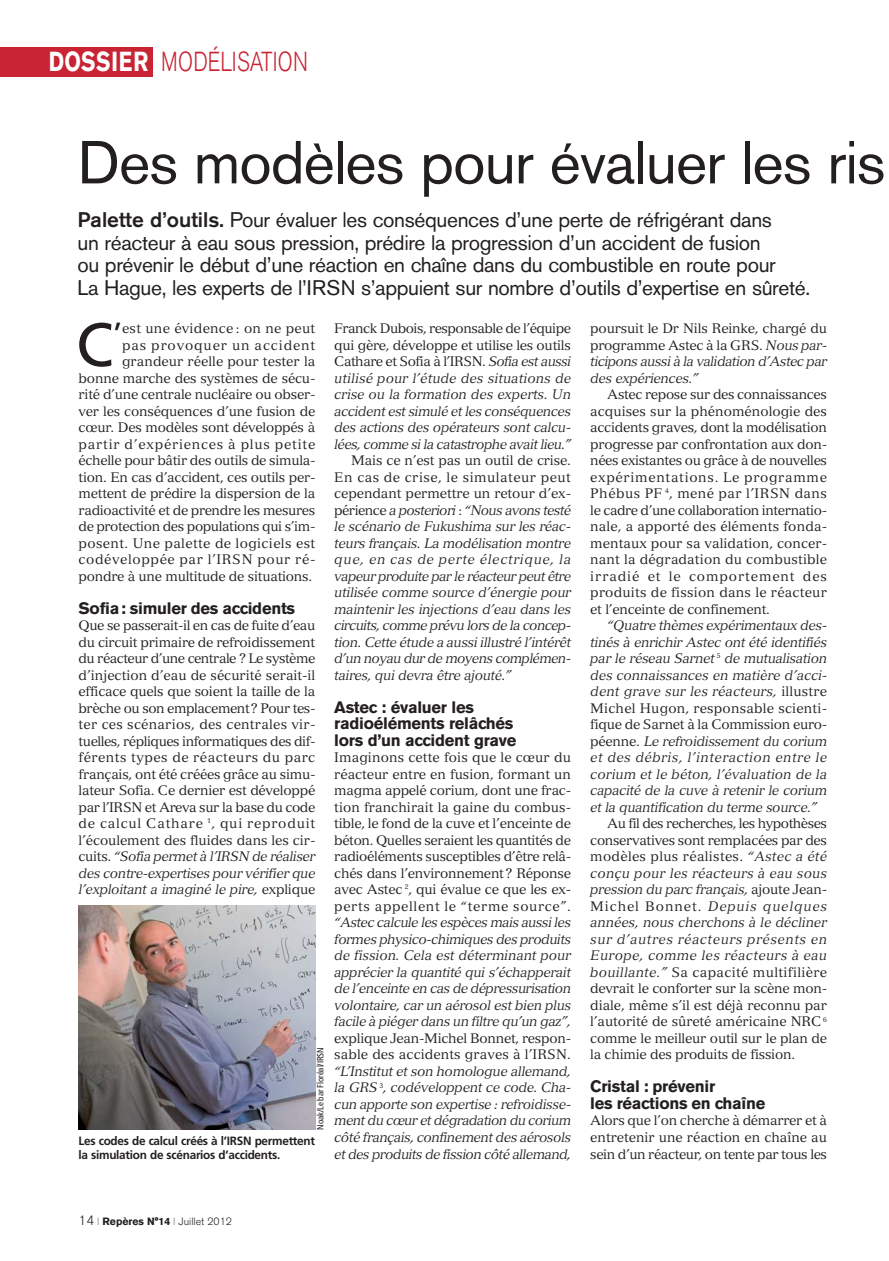
<style>
.page{position:relative;width:889px;height:1261px;background:#fff}
.page>*{position:absolute;margin:0;border:0;box-sizing:border-box;transform-origin:0 0}
.t1{font:61.2px "Frutiger";color:#231f20}
.t2{font:60px "Akzidenz Grotesk BE";letter-spacing:-.015em;color:#231f20}
.t3{font:300 27.3px "Akzidenz Grotesk BE";color:#c92434;scale:.77 1}
.t4{font:21px/22.5px "Akzidenz Grotesk BE";letter-spacing:-.015em;color:#231f20}
.t5{font:700 16.5px/16.5px "Akzidenz Grotesk BE";letter-spacing:-.015em;color:#231f20}
.t6{font:13.5px/16.5px "Versailles";letter-spacing:-.015em;color:#231f20;text-align:justify}
.t7{font:italic 13.5px/16.5px "Versailles";letter-spacing:-.025em;color:#231f20;text-align:justify}
.t8{font:700 12px/13.5px "Frutiger";letter-spacing:-.02em;color:#231f20}
.t9{font:700 10.5px "Akzidenz Grotesk BE";color:#231f20}
.t10{font:condensed 9px "Frutiger";letter-spacing:-.015em;color:#231f20}
.s1{font-weight:700;color:#fff}
.s2{font-weight:500}
.s3{font-style:normal}
.s4{font-style:italic}
.s5{font-weight:300;font-size:13.5px}
.s6{font-weight:300;color:#808285}
.s7{font-weight:300}
</style>
<div class="page">
<img style="left:79px;top:905px;width:236px;height:224px">
<div style="left:0;top:47px;width:153px;height:30px;background:#c92434"></div>
<h3 class="t3" style="left:49px;top:52px;width:338px"><span class="s1">DOSSIER</span> MODÉLISATION</h3>
<h2 class="t2" style="left:77px;top:141px;width:809px">Des modèles pour évaluer les ris</h2>
<p class="t4" style="left:77px;top:211px;width:734px"><span class="s2">Palette d’outils.</span> Pour évaluer les conséquences d’une perte de réfrigérant dans<br>un réacteur à eau sous pression, prédire la progression d’un accident de fusion<br>ou prévenir le début d’une réaction en chaîne dans du combustible en route pour<br>La Hague, les experts de l’IRSN s’appuient sur nombre d’outils d’expertise en sûreté.</p>
<p class="t7" style="left:334px;top:321px;width:238px"><span class="s3">Franck Dubois, responsable de l’équipe qui gère, développe et utilise les outils Cathare et Sofia à l’IRSN.</span> Sofia est aussi utilisé pour l’étude des situations de crise ou la formation des experts. Un accident est simulé et les conséquences des actions des opérateurs sont calcu&shy;lées, comme si la catastrophe avait lieu.”</p>
<p class="t7" style="left:334px;top:453px;width:238px;text-indent:17px"><span class="s3">Mais ce n’est pas un outil de crise.<br>En cas de crise, le simulateur peut cependant permettre un retour d’ex&shy;périence</span> a posteriori <span class="s3">:</span> “Nous avons testé le scénario de Fukushima sur les réac&shy;teurs français. La modélisation montre que, en cas de perte électrique, la vapeur produite par le réacteur peut être utilisée comme source d’énergie pour maintenir les injections d’eau dans les circuits, comme prévu lors de la concep&shy;tion. Cette étude a aussi illustré l’intérêt d’un noyau dur de moyens complémen&shy;taires, qui devra être ajouté.”</p>
<p class="t5" style="left:334px;top:700px;width:184px">Astec : évaluer les radioéléments relâchés lors d’un accident grave</p>
<p class="t6" style="left:334px;top:750px;width:238px">Imaginons cette fois que le cœur du réacteur entre en fusion, formant un magma appelé corium, dont une frac&shy;tion franchirait la gaine du combus&shy;tible, le fond de la cuve et l’enceinte de béton. Quelles seraient les quantités de radioéléments susceptibles d’être relâ&shy;chés dans l’environnement? Réponse avec Astec <sup>2</sup>, qui évalue ce que les ex&shy;perts appellent le “terme source”.</p>
<p class="t7" style="left:334px;top:915px;width:238px">“Astec calcule les espèces mais aussi les formes physico-chimiques des produits de fission. Cela est déterminant pour apprécier la quantité qui s’échapperait de l’enceinte en cas de dépressurisation volontaire, car un aérosol est bien plus facile à piéger dans un filtre qu’un gaz”,</p>
<p class="t6" style="left:334px;top:1031px;width:238px">explique Jean-Michel Bonnet, respon&shy;sable des accidents graves à l’IRSN.</p>
<p class="t7" style="left:334px;top:1064px;width:238px">“L’Institut et son homologue allemand, la GRS <sup>3</sup>, codéveloppent ce code. Cha&shy;cun apporte son expertise : refroidisse&shy;ment du cœur et dégradation du corium côté français, confinement des aérosols et des produits de fission côté allemand,</p>
<h1 class="t1" style="left:76px;top:320px;width:47px">C<sup>’</sup></h1>
<p class="t7" style="left:590px;top:321px;width:238px"><span class="s3">poursuit le Dr Nils Reinke, chargé du programme Astec à la GRS.</span> Nous par&shy;ticipons aussi à la validation d’Astec par des expériences.”</p>
<p class="t6" style="left:590px;top:387px;width:238px;text-indent:17px">Astec repose sur des connaissances acquises sur la phénoménologie des accidents graves, dont la modélisation progresse par confrontation aux don&shy;nées existantes ou grâce à de nouvelles expérimentations. Le programme Phébus PF <sup>4</sup>, mené par l’IRSN dans le cadre d’une collaboration internatio&shy;nale, a apporté des éléments fonda&shy;mentaux pour sa validation, concer&shy;nant la dégradation du combustible irradié et le comportement des produits de fission dans le réacteur et l’enceinte de confinement.</p>
<p class="t7" style="left:590px;top:618px;width:238px;text-indent:17px">“Quatre thèmes expérimentaux des&shy;tinés à enrichir Astec ont été identifiés par le réseau Sarnet <sup>5</sup> de mutualisation des connaissances en matière d’acci&shy;dent grave sur les réacteurs, <span class="s3">illustre Michel Hugon, responsable scienti&shy;fique de Sarnet à la Commission euro&shy;péenne.</span> Le refroidissement du corium et des débris, l’interaction entre le corium et le béton, l’évaluation de la capacité de la cuve à retenir le corium et la quantification du terme source.”</p>
<p class="t6" style="left:590px;top:816px;width:238px;text-indent:17px">Au fil des recherches, les hypothèses conservatives sont remplacées par des modèles plus réalistes. <span class="s4">“Astec a été conçu pour les réacteurs à eau sous pression du parc français,</span> ajoute Jean-Michel Bonnet. <span class="s4">Depuis quelques années, nous cherchons à le décliner sur d’autres réacteurs présents en Europe, comme les réacteurs à eau bouillante.”</span> Sa capacité multifilière devrait le conforter sur la scène mon&shy;diale, même s’il est déjà reconnu par l’autorité de sûreté américaine NRC <sup>6 </sup>comme le meilleur outil sur le plan de la chimie des produits de fission.</p>
<p class="t5" style="left:590px;top:1079px;width:176px">Cristal : prévenir<br>les réactions en chaîne</p>
<p class="t6" style="left:590px;top:1113px;width:238px">Alors que l’on cherche à démarrer et à entretenir une réaction en chaîne au sein d’un réacteur, on tente par tous les</p>
<p class="t6" style="left:79px;top:321px;width:238px;text-align:right">est une évidence : on ne peut<br>pas provoquer un accident grandeur réelle pour tester la bonne marche des systèmes de sécu&shy;rité d’une centrale nucléaire ou obser&shy;ver les conséquences d’une fusion de cœur. Des modèles sont développés à partir d’expériences à plus petite échelle pour bâtir des outils de simula&shy;tion. En cas d’accident, ces outils per&shy;mettent de prédire la dispersion de la radioactivité et de prendre les mesures de protection des populations qui s’im&shy;posent. Une palette de logiciels est codéveloppée par l’IRSN pour ré&shy;pondre à une multitude de situations.</p>
<p class="t5" style="left:79px;top:601px;width:218px">Sofia: simuler des accidents</p>
<p class="t6" style="left:79px;top:618px;width:238px">Que se passerait-il en cas de fuite d’eau du circuit primaire de refroidissement du réacteur d’une centrale ? Le système d’injection d’eau de sécurité serait-il efficace quels que soient la taille de la brèche ou son emplacement? Pour tes&shy;ter ces scénarios, des centrales vir&shy;tuelles, répliques informatiques des dif&shy;férents types de réacteurs du parc français, ont été créées grâce au simu&shy;lateur Sofia. Ce dernier est développé par l’IRSN et Areva sur la base du code de calcul Cathare <sup>1</sup>, qui reproduit l’écoulement des fluides dans les cir&shy;cuits. <span class="s4">“Sofia permet à l’IRSN de réaliser des contre-expertises pour vérifier que l’exploitant a imaginé le pire,</span> explique</p>
<p class="t10" style="left:317px;top:1129px;width:84px;rotate:-90deg">Noak/Le bar Floréal/IRSN</p>
<p class="t8" style="left:79px;top:1135px;width:238px">Les codes de calcul créés à l’IRSN permettent la simulation de scénarios d’accidents.</p>
<p class="t9" style="left:79px;top:1217px;width:155px"><span class="s5">14</span> <span class="s6">I</span> Repères N°14 <span class="s6">I</span> <span class="s7">Juillet 2012</span></p>
</div>
